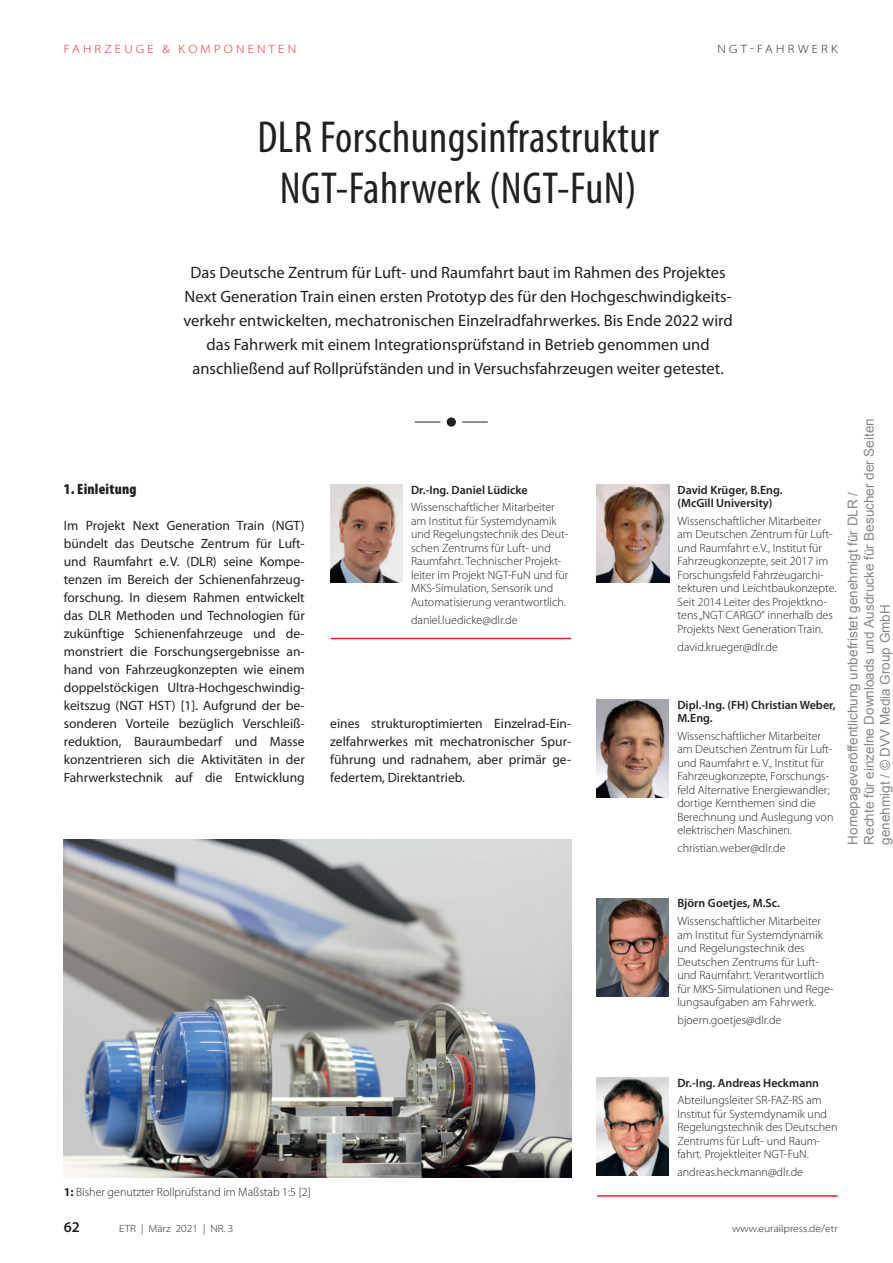
<style>
.page{position:relative;width:893px;height:1263px;background:#fff}
.page>*{position:absolute;margin:0;border:0;box-sizing:border-box;transform-origin:0 0}
.t1{font:condensed 45px/51px "Myriad Pro";letter-spacing:.01em;color:#231f20;text-align:center}
.t2{font:16.5px/24px "Myriad Pro";color:#231f20;text-align:center}
.t3{font:900 condensed 15px "Myriad Pro";letter-spacing:.015em;color:#231f20}
.t4{font:600 15px "Myriad Pro";color:#231f20}
.t5{font:13.5px/18px "Myriad Pro";color:#231f20;text-align:justify}
.t6{font:13.5px/16.2px "Arial";color:rgb(0 0 0/.48)}
.t7{font:300 12px/13.5px "Myriad Pro";color:#231f20}
.t8{font:600 12px/13.5px "Myriad Pro";color:#231f20}
.t9{font:300 semi-expanded 12px "Myriad Pro";letter-spacing:.27em;color:#ee1d23}
.t10{font:300 semi-expanded 12px "Myriad Pro";letter-spacing:.27em;color:#231f20}
.t11{font:300 semi-expanded 10.5px "Myriad Pro";color:#231f20}
.s1{font-weight:700}
</style>
<div class="page">
<svg style="left:415px;top:422px;width:25px;height:1px"></svg>
<svg style="left:462px;top:422px;width:26px;height:1px"></svg>
<svg style="left:447px;top:417px;width:9px;height:10px"></svg>
<hr style="left:597px;top:1195px;width:240px;height:2px;background:#ee1d23">
<img style="left:597px;top:1077px;width:72px;height:98px">
<img style="left:597px;top:898px;width:72px;height:98px">
<img style="left:597px;top:700px;width:72px;height:97px">
<img style="left:597px;top:485px;width:72px;height:97px">
<img style="left:64px;top:839px;width:507px;height:339px">
<img style="left:330px;top:485px;width:73px;height:97px">
<hr style="left:331px;top:638px;width:240px;height:1px;background:#ee1d23">
<p class="t9" style="left:64px;top:42px;width:234px">FAHRZEUGE &amp; KOMPONENTEN</p>
<p class="t10" style="left:718px;top:42px;width:122px">NGT-FAHRWERK</p>
<h1 class="t1" style="left:257px;top:111px;width:403px">DLR Forschungsinfrastruktur<br>NGT-Fahrwerk (NGT-FuN)</h1>
<p class="t2" style="left:183px;top:260px;width:551px">Das Deutsche Zentrum für Luft- und Raumfahrt baut im Rahmen des Projektes Next Generation Train einen ersten Prototyp des für den Hochgeschwindigkeits&shy;verkehr entwickelten, mechatronischen Einzelradfahrwerkes. Bis Ende 2022 wird das Fahrwerk mit einem Integrationsprüfstand in Betrieb genommen und anschließend auf Rollprüfständen und in Versuchsfahrzeugen weiter getestet.</p>
<p class="t3" style="left:64px;top:480px;width:74px">1. Einleitung</p>
<p class="t5" style="left:64px;top:516px;width:242px">Im Projekt Next Generation Train (NGT) bündelt das Deutsche Zentrum für Luft&shy;und Raumfahrt e.V. (DLR) seine Kompe&shy;tenzen im Bereich der Schienenfahrzeug&shy;forschung. In diesem Rahmen entwickelt das DLR Methoden und Technologien für zukünftige Schienenfahrzeuge und de&shy;monstriert die Forschungsergebnisse an&shy;hand von Fahrzeugkonzepten wie einem doppelstöckigen Ultra-Hochgeschwindig&shy;keitszug (NGT HST) [1]. Aufgrund der be&shy;sonderen Vorteile bezüglich Verschleiß&shy;reduktion, Bauraumbedarf und Masse konzentrieren sich die Aktivitäten in der Fahrwerkstechnik auf die Entwicklung</p>
<p class="t8" style="left:411px;top:483px;width:118px">Dr.-Ing. Daniel Lüdicke</p>
<p class="t7" style="left:411px;top:501px;width:159px">Wissenschaftlicher Mitarbeiter am Institut für Systemdynamik und Regelungstechnik des Deut&shy;schen Zentrums für Luft- und<br>Raumfahrt. Technischer Projekt&shy;leiter im Projekt NGT-FuN und für<br>MKS-Simulation, Sensorik und<br>Automatisierung verantwortlich.</p>
<p class="t7" style="left:411px;top:613px;width:108px">daniel.luedicke@dlr.de</p>
<p class="t5" style="left:330px;top:714px;width:242px">eines strukturoptimierten Einzelrad-Ein&shy;zelfahrwerkes mit mechatronischer Spur&shy;führung und radnahem, aber primär ge&shy;federtem, Direktantrieb.</p>
<p class="t8" style="left:677px;top:483px;width:107px">David Krüger, B.Eng. (McGill University)</p>
<p class="t7" style="left:677px;top:514px;width:160px">Wissenschaftlicher Mitarbeiter am Deutschen Zentrum für Luft&shy;und Raumfahrt e.V., Institut für<br>Fahrzeugkonzepte, seit 2017 im<br>Forschungsfeld Fahrzeugarchi&shy;tekturen und Leichtbaukonzepte.<br>Seit 2014 Leiter des Projektkno&shy;tens „NGT CARGO“ innerhalb des<br>Projekts Next Generation Train.</p>
<p class="t7" style="left:677px;top:640px;width:102px">david.krueger@dlr.de</p>
<p class="t8" style="left:677px;top:698px;width:160px">Dipl.-Ing. (FH) Christian Weber,<br>M.Eng.</p>
<p class="t7" style="left:677px;top:729px;width:158px">Wissenschaftlicher Mitarbeiter am Deutschen Zentrum für Luft&shy;und Raumfahrt e. V., Institut für<br>Fahrzeugkonzepte, Forschungs&shy;feld Alternative Energiewandler; dortige Kernthemen sind die<br>Berechnung und Auslegung von elektrischen Maschinen.</p>
<p class="t7" style="left:677px;top:841px;width:110px">christian.weber@dlr.de</p>
<p class="t6" style="left:845px;top:845px;width:428px;rotate:-90deg">Homepageveröffentlichung unbefristet genehmigt für DLR /<br>Rechte für einzelne Downloads und Ausdrucke für Besucher der Seiten genehmigt / © DVV Media Group GmbH</p>
<p class="t8" style="left:677px;top:896px;width:104px">Björn Goetjes, M.Sc.</p>
<p class="t7" style="left:677px;top:914px;width:158px">Wissenschaftlicher Mitarbeiter am Institut für Systemdynamik und Regelungstechnik des<br>Deutschen Zentrums für Luft&shy;und Raumfahrt. Verantwortlich für MKS-Simulationen und Rege&shy;lungsaufgaben am Fahrwerk.</p>
<p class="t7" style="left:677px;top:1013px;width:105px">bjoern.goetjes@dlr.de</p>
<p class="t7" style="left:64px;top:1185px;width:249px"><span class="s1">1:</span> Bisher genutzter Rollprüfstand im Maßstab 1:5 [2]</p>
<p class="t8" style="left:677px;top:1075px;width:143px">Dr.-Ing. Andreas Heckmann</p>
<p class="t7" style="left:677px;top:1093px;width:162px">Abteilungsleiter SR-FAZ-RS am<br>Institut für Systemdynamik und<br>Regelungstechnik des Deutschen<br>Zentrums für Luft- und Raum&shy;fahrt. Projektleiter NGT-FuN.</p>
<p class="t7" style="left:677px;top:1165px;width:127px">andreas.heckmann@dlr.de</p>
<p class="t4" style="left:64px;top:1217px;width:18px">62</p>
<p class="t11" style="left:119px;top:1222px;width:116px">ETR | März 2021 | NR. 3</p>
<p class="t11" style="left:732px;top:1222px;width:107px">www.eurailpress.de/etr</p>
</div>
